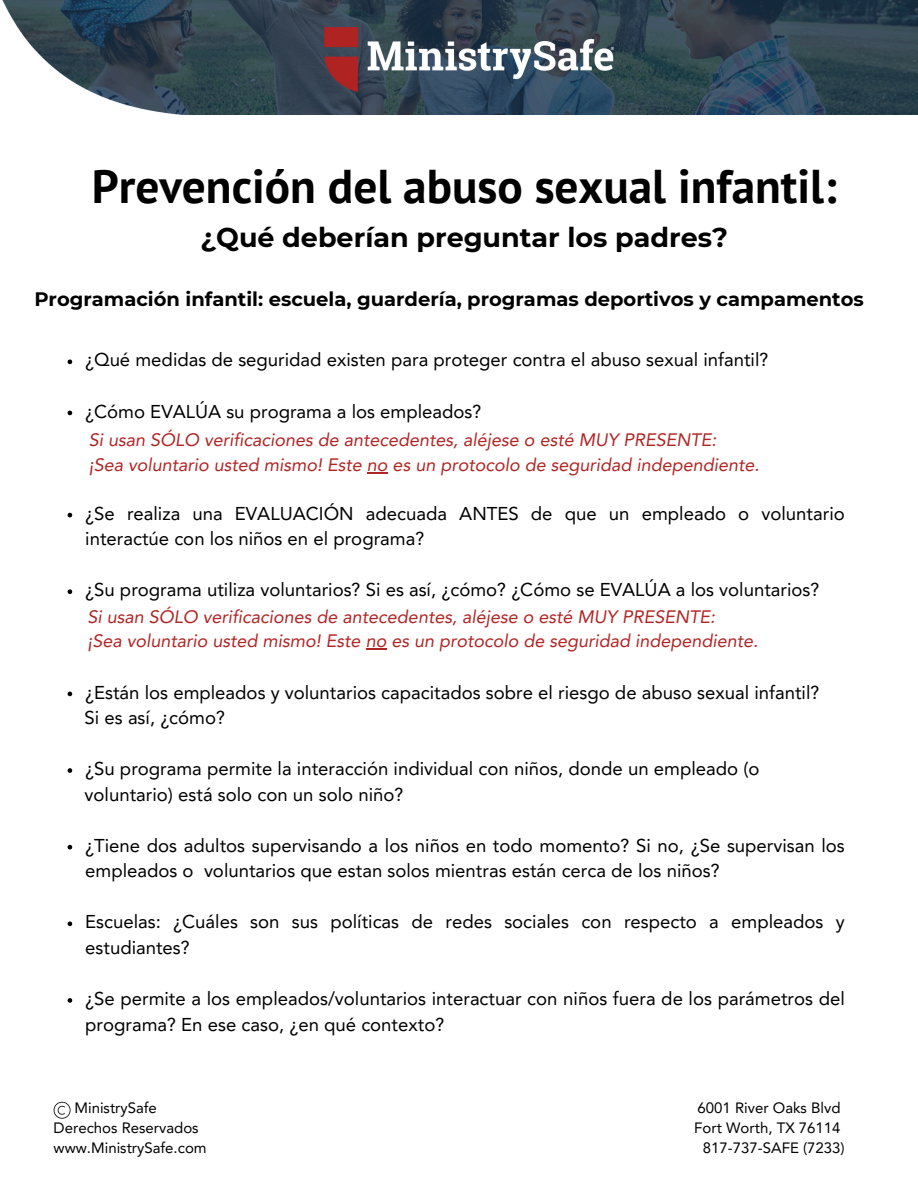
<style>
.page{position:relative;width:918px;height:1188px;background:#fff}
.page>*{position:absolute;margin:0;border:0;box-sizing:border-box;transform-origin:0 0}
.t1{font:700 47.25px "PT Sans";color:#000}
.t2{font:700 27px "Montserrat";color:#000}
.t3{font:700 19.5px "Montserrat";color:#000}
.t4{font:18.6px/25.5px "Avenir LT Pro";color:#000}
.t5{font:italic 18px/24.8px "Avenir LT Pro";color:#b12524}
.t6{font:15px "Avenir LT Pro";color:#000}
</style>
<div class="page">
<img style="left:2px;top:0;width:916px;height:115px">
<img style="left:325px;top:28px;width:289px;height:64px">
<svg style="left:68px;top:360px;width:4px;height:4px"></svg>
<svg style="left:68px;top:411px;width:4px;height:4px"></svg>
<svg style="left:68px;top:513px;width:4px;height:4px"></svg>
<svg style="left:68px;top:589px;width:4px;height:5px"></svg>
<svg style="left:68px;top:692px;width:4px;height:4px"></svg>
<svg style="left:68px;top:768px;width:4px;height:5px"></svg>
<svg style="left:68px;top:845px;width:4px;height:4px"></svg>
<svg style="left:68px;top:921px;width:4px;height:5px"></svg>
<svg style="left:68px;top:998px;width:4px;height:5px"></svg>
<svg style="left:367px;top:472px;width:21px;height:1px"></svg>
<hr style="left:366px;top:648px;width:20px;height:2px;background:#b12524">
<svg style="left:54px;top:1102px;width:17px;height:17px"></svg>
<p class="t1" style="left:92px;top:155px;width:746px">Prevención del abuso sexual infantil:</p>
<p class="t2" style="left:200px;top:221px;width:529px">¿Qué deberían preguntar los padres?</p>
<h1 class="t3" style="left:34px;top:287px;width:831px">Programación infantil: escuela, guardería, programas deportivos y campamentos</h1>
<h2 class="t4" style="left:85px;top:349px;width:685px">¿Qué medidas de seguridad existen para proteger contra el abuso sexual infantil?</h2>
<h3 class="t4" style="left:85px;top:400px;width:398px">¿Cómo EVALÚA su programa a los empleados?</h3>
<p class="t5" style="left:89px;top:429px;width:672px">Si usan SÓLO verificaciones de antecedentes, aléjese o esté MUY PRESENTE:<br>¡Sea voluntario usted mismo! Este no es un protocolo de seguridad independiente.</p>
<p class="t4" style="left:85px;top:502px;width:761px">¿Se realiza una EVALUACIÓN adecuada ANTES de que un empleado o voluntario interactúe con los niños en el programa?</p>
<h4 class="t4" style="left:85px;top:579px;width:736px">¿Su programa utiliza voluntarios? Si es así, ¿cómo? ¿Cómo se EVALÚA a los voluntarios?</h4>
<p class="t5" style="left:87px;top:606px;width:672px">Si usan SÓLO verificaciones de antecedentes, aléjese o esté MUY PRESENTE:<br>¡Sea voluntario usted mismo! Este no es un protocolo de seguridad independiente.</p>
<p class="t4" style="left:85px;top:681px;width:736px">¿Están los empleados y voluntarios capacitados sobre el riesgo de abuso sexual infantil?</p>
<p class="t4" style="left:85px;top:707px;width:142px">Si es así, ¿cómo?</p>
<p class="t4" style="left:85px;top:758px;width:676px">¿Su programa permite la interacción individual con niños, donde un empleado (o</p>
<h4 class="t4" style="left:85px;top:783px;width:320px">voluntario) está solo con un solo niño?</h4>
<p class="t4" style="left:85px;top:834px;width:761px">¿Tiene dos adultos supervisando a los niños en todo momento? Si no, ¿Se supervisan los empleados o voluntarios que estan solos mientras están cerca de los niños?</p>
<h4 class="t4" style="left:85px;top:911px;width:761px">Escuelas: ¿Cuáles son sus políticas de redes sociales con respecto a empleados y estudiantes?</h4>
<p class="t4" style="left:85px;top:988px;width:761px">¿Se permite a los empleados/voluntarios interactuar con niños fuera de los parámetros del programa? En ese caso, ¿en qué contexto?</p>
<p class="t6" style="left:75px;top:1101px;width:84px">MinistrySafe</p>
<p class="t6" style="left:54px;top:1122px;width:147px">Derechos Reservados</p>
<p class="t6" style="left:54px;top:1142px;width:155px">www.MinistrySafe.com</p>
<h4 class="t6" style="left:698px;top:1101px;width:145px">6001 River Oaks Blvd</h4>
<h4 class="t6" style="left:694px;top:1122px;width:148px">Fort Worth, TX 76114</h4>
<p class="t6" style="left:703px;top:1142px;width:143px">817-737-SAFE (7233)</p>
</div>
